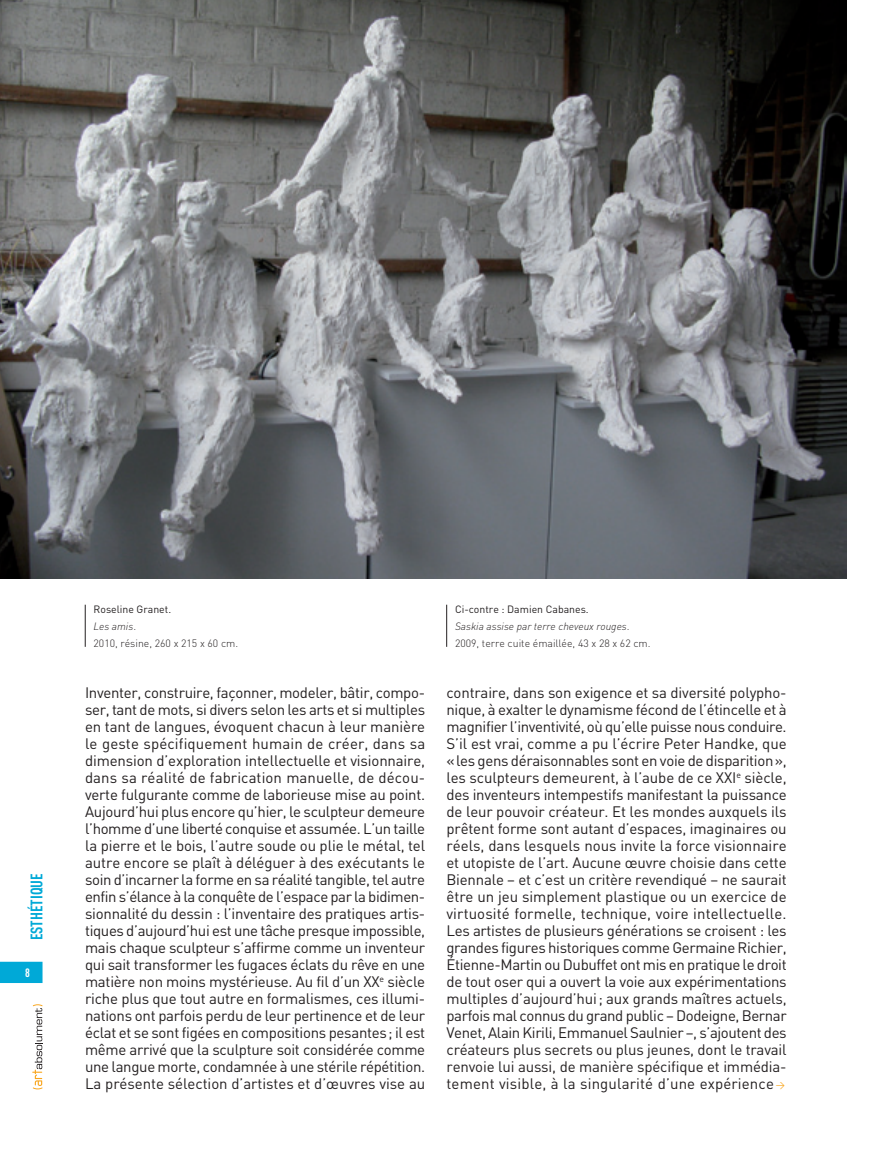
<style>
.page{position:relative;width:893px;height:1149px;background:#fff}
.page>*{position:absolute;margin:0;border:0;box-sizing:border-box;transform-origin:0 0}
.t1{font:700 16.5px "DIN Cond";color:#00a9d7}
.t2{font:15px/17px "DIN";letter-spacing:-.005em;color:#231f20;text-align:justify}
.t3{font:700 12px "DIN Cond";color:#fff}
.t4{font:300 10.5px/17px "DIN";color:#231f20}
.t5{font:9px "DIN";color:#f9a51b}
.s1{font-weight:400}
.s2{font-style:italic}
</style>
<div class="page">
<div style="left:0;top:961px;width:43px;height:21px;background:#00a9d7"></div>
<svg style="left:32px;top:1004px;width:11px;height:85px"></svg>
<hr style="left:85px;top:604px;width:1px;height:42px;background:#231f20">
<hr style="left:446px;top:604px;width:1px;height:42px;background:#231f20">
<img style="left:0;top:0;width:846px;height:578px">
<p class="t1" style="left:31px;top:940px;width:69px;rotate:-90deg">ESTHÉTIQUE</p>
<p class="t3" style="left:25px;top:967px;width:6px">8</p>
<p class="t4" style="left:94px;top:601px;width:146px"><span class="s1">Roseline Granet.<br></span><span class="s2">Les amis</span>.<br>2010, résine, 260 x 215 x 60 cm.</p>
<p class="t4" style="left:455px;top:601px;width:197px"><span class="s1">Ci-contre : Damien Cabanes.<br></span><span class="s2">Saskia assise par terre cheveux rouges</span>.<br>2009, terre cuite émaillée, 43 x 28 x 62 cm.</p>
<p class="t2" style="left:85px;top:685px;width:342px">Inventer, construire, façonner, modeler, bâtir, compo&shy;ser, tant de mots, si divers selon les arts et si multiples en tant de langues, évoquent chacun à leur manière le geste spécifiquement humain de créer, dans sa dimension d’exploration intellectuelle et visionnaire, dans sa réalité de fabrication manuelle, de décou&shy;verte fulgurante comme de laborieuse mise au point.<br>Aujourd’hui plus encore qu’hier, le sculpteur demeure l’homme d’une liberté conquise et assumée. L’un taille la pierre et le bois, l’autre soude ou plie le métal, tel autre encore se plaît à déléguer à des exécutants le soin d’incarner la forme en sa réalité tangible, tel autre enfin s’élance à la conquête de l’espace par la bidimen&shy;sionnalité du dessin : l’inventaire des pratiques artis&shy;tiques d’aujourd’hui est une tâche presque impossible, mais chaque sculpteur s’affirme comme un inventeur qui sait transformer les fugaces éclats du rêve en une matière non moins mystérieuse. Au fil d’un XX<sup>e</sup> siècle riche plus que tout autre en formalismes, ces illumi&shy;nations ont parfois perdu de leur pertinence et de leur éclat et se sont figées en compositions pesantes ; il est même arrivé que la sculpture soit considérée comme une langue morte, condamnée à une stérile répétition.<br>La présente sélection d’artistes et d’œuvres vise au</p>
<p class="t2" style="left:446px;top:685px;width:342px">contraire, dans son exigence et sa diversité polypho&shy;nique, à exalter le dynamisme fécond de l’étincelle et à magnifier l’inventivité, où qu’elle puisse nous conduire.<br>S’il est vrai, comme a pu l’écrire Peter Handke, que « les gens déraisonnables sont en voie de disparition », les sculpteurs demeurent, à l’aube de ce XXI<sup>e</sup> siècle, des inventeurs intempestifs manifestant la puissance de leur pouvoir créateur. Et les mondes auxquels ils prêtent forme sont autant d’espaces, imaginaires ou réels, dans lesquels nous invite la force visionnaire et utopiste de l’art. Aucune œuvre choisie dans cette Biennale – et c’est un critère revendiqué – ne saurait être un jeu simplement plastique ou un exercice de virtuosité formelle, technique, voire intellectuelle.<br>Les artistes de plusieurs générations se croisent : les grandes figures historiques comme Germaine Richier, Étienne-Martin ou Dubuffet ont mis en pratique le droit de tout oser qui a ouvert la voie aux expérimentations multiples d’aujourd’hui ; aux grands maîtres actuels, parfois mal connus du grand public – Dodeigne, Bernar Venet, Alain Kirili, Emmanuel Saulnier –, s’ajoutent des créateurs plus secrets ou plus jeunes, dont le travail renvoie lui aussi, de manière spécifique et immédia&shy;tement visible, à la singularité d’une expérience</p>
<p class="t5" style="left:776px;top:1081px;width:11px">&gt;</p>
</div>
